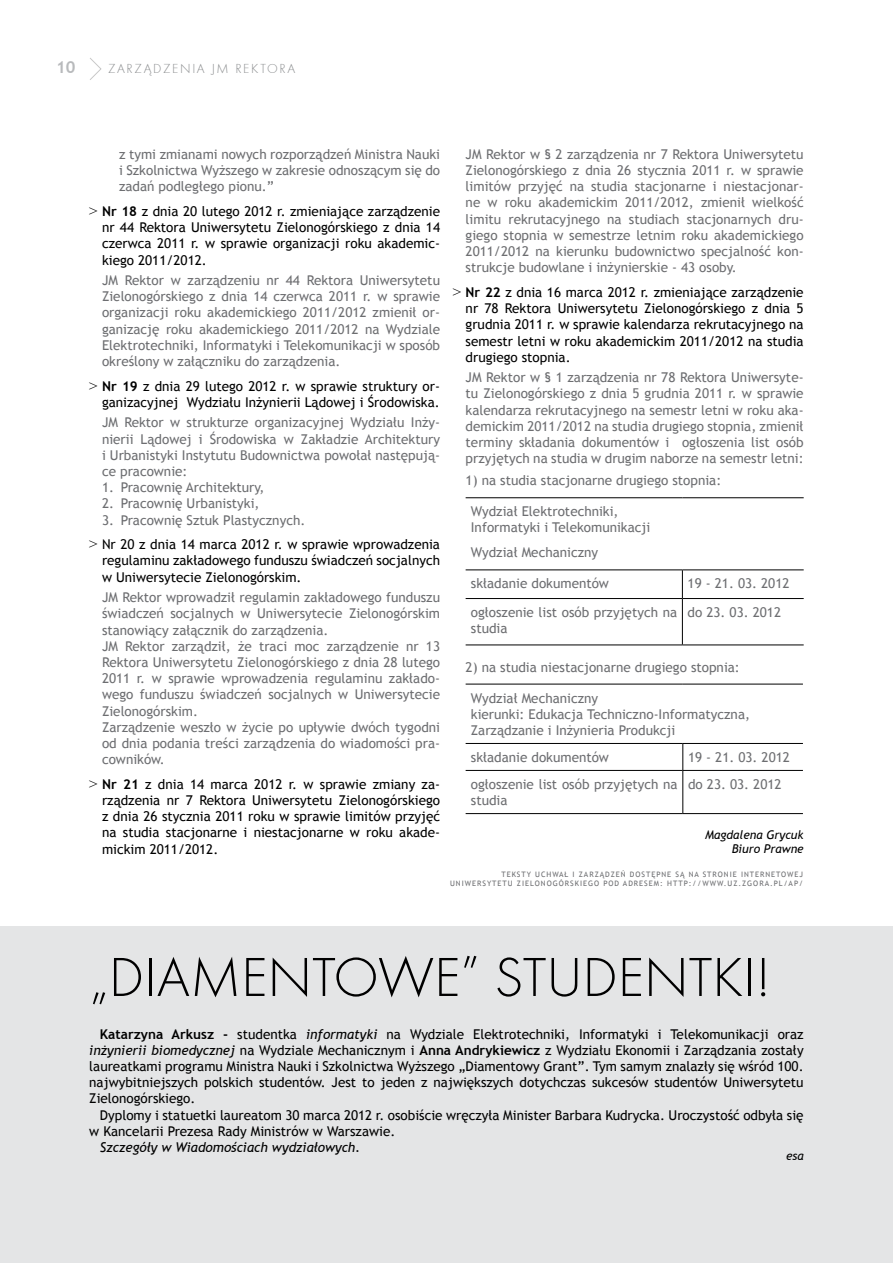
<style>
.page{position:relative;width:893px;height:1263px;background:#fff}
.page>*{position:absolute;margin:0;border:0;box-sizing:border-box;transform-origin:0 0}
.t1{font:57px "Futura TEE Ligh";color:#000}
.t2{font:700 16.5px "Trebuchet MS";color:#b8babc}
.t3{font:13.5px/16.2px "Trebuchet MS";color:#6d6e71;text-align:justify}
.t4{font:13.5px/16.2px "Trebuchet MS";color:#000;text-align:justify}
.t5{font:italic 13.5px "Trebuchet MS";color:#000}
.t6{font:13.5px "Futura TEE Ligh";color:#8a8c8e}
.t7{font:italic 12px/14.4px "Trebuchet MS";color:#000;text-align:right}
.t8{font:7.5px "Trebuchet MS";letter-spacing:.13em;color:#6d6e71}
.s1{font-family:"Times New Roman";font-size:15px}
.s2{font-weight:700}
.s3{color:#6d6e71}
.s4{font-style:italic}
</style>
<div class="page">
<svg style="left:90px;top:58px;width:12px;height:22px"></svg>
<div style="left:0;top:926px;width:893px;height:337px;background:#e4e5e6"></div>
<hr style="left:466px;top:497px;width:216px;height:1px;background:#000">
<hr style="left:682px;top:497px;width:122px;height:1px;background:#000">
<hr style="left:466px;top:569px;width:216px;height:1px;background:#000">
<hr style="left:682px;top:569px;width:122px;height:1px;background:#000">
<svg style="left:682px;top:570px;width:1px;height:28px"></svg>
<hr style="left:466px;top:598px;width:216px;height:1px;background:#000">
<hr style="left:682px;top:598px;width:122px;height:1px;background:#000">
<hr style="left:682px;top:599px;width:1px;height:45px;background:#000">
<hr style="left:466px;top:644px;width:216px;height:1px;background:#000">
<hr style="left:682px;top:644px;width:122px;height:1px;background:#000">
<svg style="left:682px;top:744px;width:1px;height:26px"></svg>
<hr style="left:466px;top:770px;width:217px;height:1px;background:#000">
<hr style="left:683px;top:770px;width:120px;height:1px;background:#000">
<hr style="left:682px;top:771px;width:1px;height:42px;background:#000">
<hr style="left:466px;top:813px;width:217px;height:1px;background:#000">
<hr style="left:683px;top:813px;width:120px;height:1px;background:#000">
<hr style="left:466px;top:684px;width:217px;height:1px;background:#000">
<hr style="left:683px;top:684px;width:120px;height:1px;background:#000">
<hr style="left:466px;top:743px;width:217px;height:1px;background:#000">
<hr style="left:683px;top:743px;width:120px;height:1px;background:#000">
<p class="t2" style="left:56px;top:57px;width:21px">10</p>
<p class="t6" style="left:108px;top:61px;width:10px">ZARZĄDZENIA</p>
<p class="t6" style="left:211px;top:61px;width:34px">JM REKTORA</p>
<p class="t3" style="left:119px;top:146px;width:323px">z tymi zmianami nowych rozporządzeń Ministra Nauki i Szkolnictwa Wyższego w zakresie odnoszącym się do zadań podległego pionu.”</p>
<p class="t4" style="left:102px;top:203px;width:340px;text-indent:-13px"><span class="s1">&gt;</span> <span class="s2">Nr 18</span> z dnia 20 lutego 2012 r. zmieniające zarządzenie nr 44 Rektora Uniwersytetu Zielonogórskiego z dnia 14 czerwca 2011 r. w sprawie organizacji roku akademic&shy;kiego 2011/2012.</p>
<p class="t3" style="left:102px;top:272px;width:340px">JM Rektor w zarządzeniu nr 44 Rektora Uniwersytetu Zielonogórskiego z dnia 14 czerwca 2011 r. w sprawie organizacji roku akademickiego 2011/2012 zmienił or&shy;ganizację roku akademickiego 2011/2012 na Wydziale Elektrotechniki, Informatyki i Telekomunikacji w sposób określony w załączniku do zarządzenia.</p>
<p class="t4" style="left:89px;top:378px;width:352px;text-align:right"><span class="s1">&gt;</span> <span class="s2">Nr 19</span> z dnia 29 lutego 2012 r. w sprawie struktury or&shy;ganizacyjnej Wydziału Inżynierii Lądowej i Środowiska.</p>
<p class="t3" style="left:102px;top:415px;width:340px">JM Rektor w strukturze organizacyjnej Wydziału Inży&shy;nierii Lądowej i Środowiska w Zakładzie Architektury i Urbanistyki Instytutu Budownictwa powołał następują&shy;ce pracownie:</p>
<p class="t3" style="left:102px;top:479px;width:164px">1. Pracownię Architektury,</p>
<p class="t3" style="left:102px;top:496px;width:159px">2. Pracownię Urbanistyki,</p>
<p class="t4" style="left:89px;top:508px;width:352px;line-height:24.8px;text-indent:13px"><span class="s3">3. Pracownię Sztuk Plastycznych.<br></span><span class="s1">&gt;</span> Nr 20 z dnia 14 marca 2012 r. w sprawie wprowadzenia</p>
<p class="t4" style="left:102px;top:553px;width:340px">regulaminu zakładowego funduszu świadczeń socjalnych w Uniwersytecie Zielonogórskim.</p>
<p class="t3" style="left:102px;top:589px;width:340px;text-align:left">JM Rektor wprowadził regulamin zakładowego funduszu świadczeń socjalnych w Uniwersytecie Zielonogórskim stanowiący załącznik do zarządzenia.<br>JM Rektor zarządził, że traci moc zarządzenie nr 13<br>Rektora Uniwersytetu Zielonogórskiego z dnia 28 lutego 2011 r. w sprawie wprowadzenia regulaminu zakłado&shy;wego funduszu świadczeń socjalnych w Uniwersytecie Zielonogórskim.<br>Zarządzenie weszło w życie po upływie dwóch tygodni od dnia podania treści zarządzenia do wiadomości pra&shy;cowników.</p>
<p class="t4" style="left:102px;top:776px;width:340px;text-indent:-13px"><span class="s1">&gt;</span> <span class="s2">Nr 21</span> z dnia 14 marca 2012 r. w sprawie zmiany za&shy;rządzenia nr 7 Rektora Uniwersytetu Zielonogórskiego z dnia 26 stycznia 2011 roku w sprawie limitów przyjęć na studia stacjonarne i niestacjonarne w roku akade&shy;mickim 2011/2012.</p>
<p class="t3" style="left:466px;top:146px;width:340px">JM Rektor w § 2 zarządzenia nr 7 Rektora Uniwersytetu Zielonogórskiego z dnia 26 stycznia 2011 r. w sprawie limitów przyjęć na studia stacjonarne i niestacjonar&shy;ne w roku akademickim 2011/2012, zmienił wielkość limitu rekrutacyjnego na studiach stacjonarnych dru&shy;giego stopnia w semestrze letnim roku akademickiego 2011/2012 na kierunku budownictwo specjalność kon&shy;strukcje budowlane i inżynierskie - 43 osoby.</p>
<p class="t4" style="left:466px;top:284px;width:340px;text-indent:-13px"><span class="s1">&gt;</span> <span class="s2">Nr 22</span> z dnia 16 marca 2012 r. zmieniające zarządzenie nr 78 Rektora Uniwersytetu Zielonogórskiego z dnia 5 grudnia 2011 r. w sprawie kalendarza rekrutacyjnego na semestr letni w roku akademickim 2011/2012 na studia drugiego stopnia.</p>
<p class="t3" style="left:466px;top:369px;width:340px">JM Rektor w § 1 zarządzenia nr 78 Rektora Uniwersyte&shy;tu Zielonogórskiego z dnia 5 grudnia 2011 r. w sprawie kalendarza rekrutacyjnego na semestr letni w roku aka&shy;demickim 2011/2012 na studia drugiego stopnia, zmienił terminy składania dokumentów i ogłoszenia list osób przyjętych na studia w drugim naborze na semestr letni:</p>
<p class="t3" style="left:466px;top:473px;width:257px">1) na studia stacjonarne drugiego stopnia:</p>
<p class="t3" style="left:471px;top:503px;width:181px">Wydział Elektrotechniki,<br>Informatyki i Telekomunikacji</p>
<p class="t3" style="left:471px;top:544px;width:129px">Wydział Mechaniczny</p>
<p class="t3" style="left:471px;top:576px;width:140px">składanie dokumentów</p>
<p class="t3" style="left:688px;top:576px;width:103px">19 - 21. 03. 2012</p>
<p class="t3" style="left:471px;top:604px;width:208px">ogłoszenie list osób przyjętych na studia</p>
<p class="t3" style="left:688px;top:604px;width:95px">do 23. 03. 2012</p>
<p class="t3" style="left:466px;top:659px;width:276px">2) na studia niestacjonarne drugiego stopnia:</p>
<p class="t3" style="left:471px;top:690px;width:281px;text-align:left">Wydział Mechaniczny<br>kierunki: Edukacja Techniczno-Informatyczna,<br>Zarządzanie i Inżynieria Produkcji</p>
<p class="t3" style="left:471px;top:749px;width:140px">składanie dokumentów</p>
<p class="t3" style="left:688px;top:749px;width:103px">19 - 21. 03. 2012</p>
<p class="t3" style="left:471px;top:776px;width:208px">ogłoszenie list osób przyjętych na studia</p>
<p class="t3" style="left:688px;top:776px;width:95px">do 23. 03. 2012</p>
<p class="t7" style="left:705px;top:827px;width:100px">Magdalena Grycuk<br>Biuro Prawne</p>
<p class="t8" style="left:501px;top:869px;width:11px">Tekst</p>
<p class="t8" style="left:527px;top:869px;width:15px">y uchwa</p>
<p class="t8" style="left:564px;top:869px;width:21px">ł i zarz</p>
<p class="t8" style="left:600px;top:869px;width:12px">ądze</p>
<p class="t8" style="left:621px;top:869px;width:15px">ń dost</p>
<p class="t8" style="left:651px;top:869px;width:11px">ępne</p>
<p class="t8" style="left:675px;top:869px;width:33px">są na stronie</p>
<p class="t8" style="left:741px;top:869px;width:7px">internetowej</p>
<p class="t8" style="left:450px;top:878px;width:12px">Uniwers</p>
<p class="t8" style="left:487px;top:878px;width:12px">ytetu</p>
<p class="t8" style="left:517px;top:878px;width:12px">Zielonog</p>
<p class="t8" style="left:559px;top:878px;width:12px">órskiego</p>
<p class="t8" style="left:603px;top:878px;width:6px">pod</p>
<p class="t8" style="left:623px;top:878px;width:7px">adresem</p>
<p class="t8" style="left:660px;top:878px;width:13px">: http</p>
<p class="t8" style="left:689px;top:878px;width:22px">://www</p>
<p class="t8" style="left:724px;top:878px;width:25px">.uz.zgora</p>
<p class="t8" style="left:770px;top:878px;width:35px">.pl/ap/</p>
<h1 class="t1" style="left:89px;top:945px;width:89px">„DIAMENTO</h1>
<h1 class="t1" style="left:378px;top:945px;width:233px">WE” STUDENTKI</h1>
<h1 class="t1" style="left:756px;top:945px;width:16px">!</h1>
<p class="t4" style="left:89px;top:1026px;width:716px;text-indent:11px"><span class="s2">Katarzyna Arkusz -</span> studentka <span class="s4">informatyki</span> na Wydziale Elektrotechniki, Informatyki i Telekomunikacji oraz <span class="s4">inżynierii biomedycznej</span> na Wydziale Mechanicznym i <span class="s2">Anna Andrykiewicz</span> z Wydziału Ekonomii i Zarządzania zostały laureatkami programu Ministra Nauki i Szkolnictwa Wyższego „Diamentowy Grant”. Tym samym znalazły się wśród 100. najwybitniejszych polskich studentów. Jest to jeden z największych dotychczas sukcesów studentów Uniwersytetu Zielonogórskiego.</p>
<p class="t4" style="left:89px;top:1107px;width:716px;text-indent:11px">Dyplomy i statuetki laureatom 30 marca 2012 r. osobiście wręczyła Minister Barbara Kudrycka. Uroczystość odbyła się w Kancelarii Prezesa Rady Ministrów w Warszawie.</p>
<p class="t5" style="left:100px;top:1139px;width:262px">Szczegóły w Wiadomościach wydziałowych.</p>
<p class="t7" style="left:786px;top:1149px;width:19px">esa</p>
</div>
